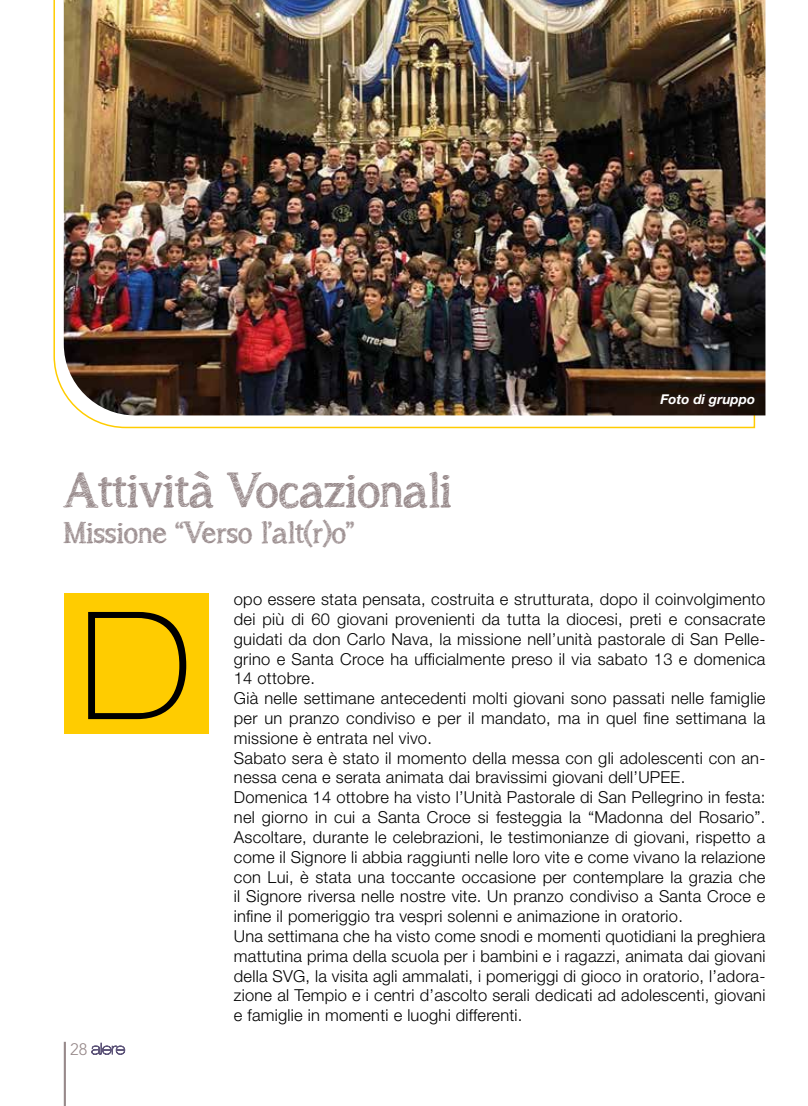
<style>
.page{position:relative;width:808px;height:1106px;background:#fff}
.page>*{position:absolute;margin:0;border:0;box-sizing:border-box;transform-origin:0 0}
.t1{font:100 expanded 150px "Helvetica Neue";color:#000}
.t2{font:48px "asongforjennifer";color:#97898a}
.t3{font:30px "asongforjennifer";color:#97898a}
.t4{font:300 16.5px/19.8px "Helvetica Neue LT Std";letter-spacing:.015em;color:#000}
.t5{font:300 16.5px "Avenir";color:#97898a}
.t6{font:italic 700 13.5px "Helvetica Neue";color:#fff}
</style>
<div class="page">
<div style="left:64px;top:593px;width:144px;height:140px;background:#fc0"></div>
<svg style="left:53px;top:0;width:703px;height:429px"></svg>
<img style="left:64px;top:0;width:701px;height:415px">
<hr style="left:64px;top:1041px;width:2px;height:65px;background:#97898a">
<svg style="left:91px;top:1042px;width:34px;height:12px"></svg>
<h2 class="t2" style="left:64px;top:461px;width:390px">Attività Vocazionali</h2>
<h3 class="t3" style="left:64px;top:514px;width:292px">Missione “Verso l’alt(r)o”</h3>
<p class="t6" style="left:661px;top:391px;width:96px">Foto di gruppo</p>
<h1 class="t1" style="left:79px;top:576px;width:115px">D</h1>
<p class="t5" style="left:70px;top:1039px;width:19px">28</p>
<p class="t4" style="left:234px;top:589px;width:533px">opo essere stata pensata, costruita e strutturata, dopo il coinvolgimento dei più di 60 giovani provenienti da tutta la diocesi, preti e consacrate guidati da don Carlo Nava, la missione nell’unità pastorale di San Pelle&shy;grino e Santa Croce ha ufficialmente preso il via sabato 13 e domenica 14 ottobre.<br>Già nelle settimane antecedenti molti giovani sono passati nelle famiglie per un pranzo condiviso e per il mandato, ma in quel fine settimana la missione è entrata nel vivo.<br>Sabato sera è stato il momento della messa con gli adolescenti con an&shy;nessa cena e serata animata dai bravissimi giovani dell’UPEE.<br>Domenica 14 ottobre ha visto l’Unità Pastorale di San Pellegrino in festa: nel giorno in cui a Santa Croce si festeggia la “Madonna del Rosario”.<br>Ascoltare, durante le celebrazioni, le testimonianze di giovani, rispetto a come il Signore li abbia raggiunti nelle loro vite e come vivano la relazione con Lui, è stata una toccante occasione per contemplare la grazia che il Signore riversa nelle nostre vite. Un pranzo condiviso a Santa Croce e infine il pomeriggio tra vespri solenni e animazione in oratorio.<br>Una settimana che ha visto come snodi e momenti quotidiani la preghiera mattutina prima della scuola per i bambini e i ragazzi, animata dai giovani della SVG, la visita agli ammalati, i pomeriggi di gioco in oratorio, l’adora&shy;zione al Tempio e i centri d’ascolto serali dedicati ad adolescenti, giovani e famiglie in momenti e luoghi differenti.</p>
</div>
